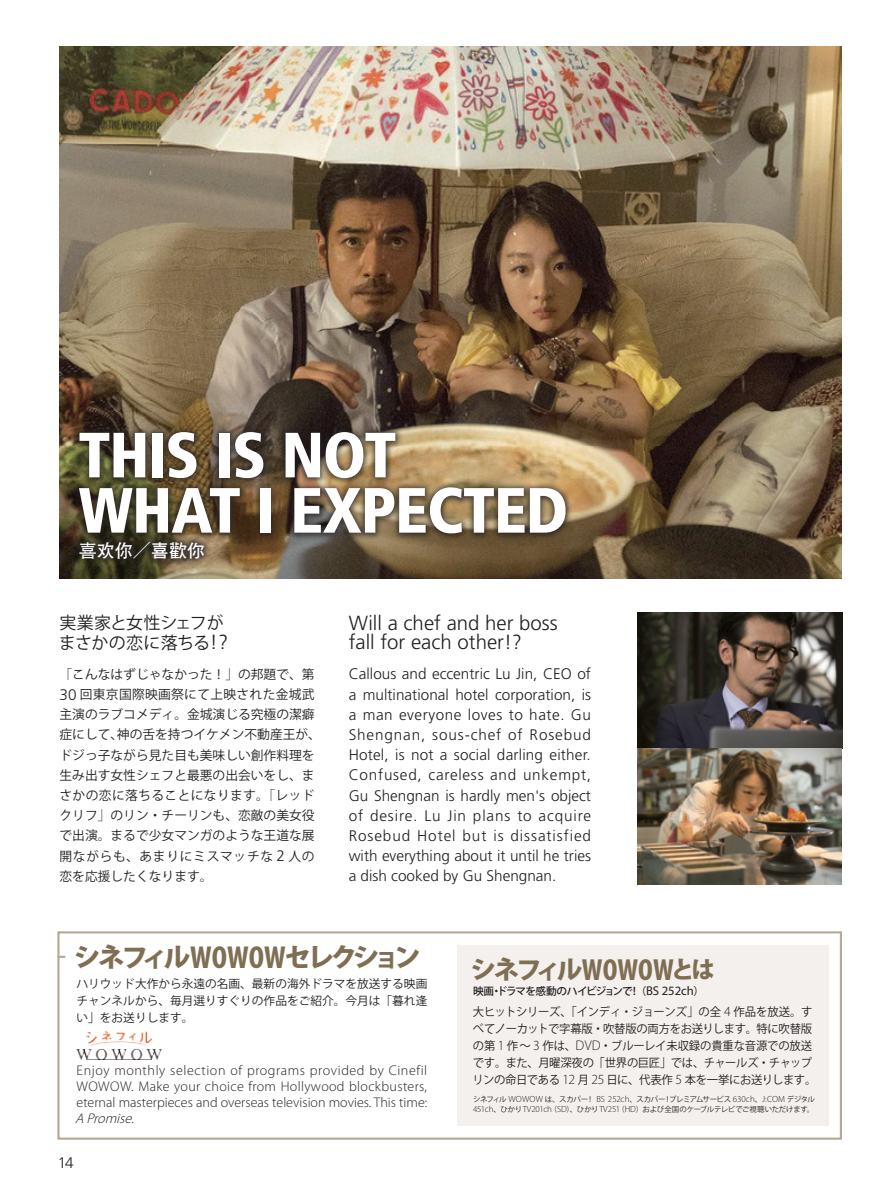
<style>
.page{position:relative;width:893px;height:1195px;background:#fff}
.page>*{position:absolute;margin:0;border:0;box-sizing:border-box;transform-origin:0 0}
.t1{font:900 condensed 63.75px "Frutiger LT Std";letter-spacing:-.02em;color:#fff}
.t2{font:800 26.55px "Koz Go Pro";letter-spacing:-.17em;color:#7f6e52}
.t3{font:800 25.5px "Koz Go Pro";letter-spacing:-.14em;color:#7f6e52}
.t4{font:300 20.4px "Frutiger LT Std";color:#231f20}
.t5{font:18px "DF Hei GB W7";color:#fff}
.t6{font:16.95px "Koz Go Pro";letter-spacing:-.01em;color:#231f20}
.本文_解説_Myriad_Pro{font:300 15.3px/20.2px "Frutiger LT Std";color:#231f20;text-align:justify}
.本文_解説_Myriad_Pro-2{font:300 14.1px/15.9px "Myriad Pro";color:#231f20;text-align:justify}
.t7{font:12.75px/20.2px "Koz Go Pro";color:#231f20}
.本文_解説_Myriad_Pro-3{font:11.7px/17px "Koz Go Pro";letter-spacing:-.015em;color:#231f20;text-align:justify}
.t8{font:500 10.65px "Koz Go Pro";letter-spacing:-.08em;color:#231f20}
.t9{font:7.5px/10.6px "Koz Go Pro";letter-spacing:-.045em;color:#231f20}
.s1{font-family:"Koz Go Pro"}
.s2{font-family:"DF Hei Std W7"}
.s3{font-family:"Frutiger LT Std";font-weight:300;font-size:20.4px}
.s4{font-family:"Shin Go Pro";font-weight:300;font-stretch:expanded}
.s5{font-family:"Frutiger LT Std";font-weight:300;font-size:15.3px}
.s6{font-family:"Myriad Pro";font-weight:700;font-stretch:condensed;font-size:31.95px}
.s7{font-family:"Shin Go Pro";font-weight:300}
.s8{font-style:italic}
.s9{font-family:"Myriad Pro";font-weight:700;font-stretch:condensed;font-size:30.6px}
.s10{font-size:23.4px}
.s11{font-family:"Myriad Pro";font-weight:400;font-size:12.75px}
.s12{font-family:"Myriad Pro";font-weight:300;font-size:14.1px}
.s13{font-family:"Myriad Pro";font-weight:300;font-size:9px}
</style>
<div class="page">
<div style="left:57px;top:931px;width:785px;height:209px;border:2px solid #b6a897"></div>
<svg style="left:57px;top:956px;width:8px;height:2px"></svg>
<div style="left:457px;top:945px;width:371px;height:181px;background:#f3f0ee"></div>
<img style="left:60px;top:47px;width:782px;height:531px">
<div style="left:70px;top:424px;width:501px;height:141px;background:#231f20;opacity:.75"></div>
<img style="left:77px;top:1031px;width:85px;height:29px">
<img style="left:638px;top:612px;width:204px;height:272px">
<p class="t1" style="left:78px;top:417px;width:319px">THIS IS NOT</p>
<p class="t1" style="left:79px;top:472px;width:491px">WHAT I EXPECTED</p>
<p class="t5" style="left:79px;top:540px;width:128px">喜欢你<span class="s1">／</span><span class="s2">喜歡你</span></p>
<p class="t6" style="left:60px;top:612px;width:166px">実業家と女性シェフが</p>
<p class="t6" style="left:59px;top:631px;width:171px">まさかの恋に落ちる<span class="s3">!?</span></p>
<p class="t4" style="left:349px;top:611px;width:211px">Will a chef and her boss</p>
<p class="t4" style="left:349px;top:631px;width:175px">fall for each other!?</p>
<p class="t7" style="left:60px;top:664px;width:263px"><span class="s4">「</span>こんなはずじゃなかった！<span class="s4">」</span>の邦題で、第<br><span class="s5">30</span> 回東京国際映画祭にて上映された金城武主演のラブコメディ。金城演じる究極の潔癖症にして、神の舌を持つイケメン不動産王が、ドジっ子ながら見た目も美味しい創作料理を生み出す女性シェフと最悪の出会いをし、まさかの恋に落ちることになります。<span class="s4">「</span>レッドクリフ<span class="s4">」</span>のリン・チーリンも、恋敵の美女役で出演。まるで少女マンガのような王道な展開ながらも、あまりにミスマッチな <span class="s5">2</span> 人の恋を応援したくなります。</p>
<p class="本文_解説_Myriad_Pro" style="left:349px;top:664px;width:244px">Callous and eccentric Lu Jin, CEO of a multinational hotel corporation, is a man everyone loves to hate. Gu Shengnan, sous-chef of Rosebud Hotel, is not a social darling either.<br>Confused, careless and unkempt, Gu Shengnan is hardly men's object of desire. Lu Jin plans to acquire Rosebud Hotel but is dissatisfied with everything about it until he tries a dish cooked by Gu Shengnan.</p>
<p class="t2" style="left:74px;top:940px;width:348px">シネフィル<span class="s6">WOWOW</span>セレクション</p>
<p class="本文_解説_Myriad_Pro-3" style="left:77px;top:976px;width:352px">ハリウッド大作から永遠の名画、最新の海外ドラマを放送する映画チャンネルから、毎月選りすぐりの作品をご紹介。今月は<span class="s7">「</span>暮れ逢い<span class="s7">」</span>をお送りします。</p>
<p class="本文_解説_Myriad_Pro-2" style="left:75px;top:1062px;width:354px">Enjoy monthly selection of programs provided by Cinefil WOWOW. Make your choice from Hollywood blockbusters, eternal masterpieces and overseas television movies. This time:<br><span class="s8">A Promise.</span></p>
<p class="本文_解説_Myriad_Pro" style="left:58px;top:1153px;width:17px">14</p>
<p class="t3" style="left:470px;top:953px;width:246px">シネフィル<span class="s9">WOWOW</span><span class="s10">とは</span></p>
<p class="t8" style="left:473px;top:984px;width:233px">映画・ドラマを感動のハイビジョンで！（<span class="s11">BS 252ch</span>）</p>
<p class="本文_解説_Myriad_Pro-3" style="left:472px;top:1003px;width:345px;text-align:left">大ヒットシリーズ、<span class="s7">「</span>インディ・ジョーンズ<span class="s7">」</span>の全 <span class="s12">4</span> 作品を放送。すべてノーカットで字幕版・吹替版の両方をお送りします。特に吹替版の第 <span class="s12">1</span> 作～ <span class="s12">3</span> 作は、<span class="s12">DVD</span>・ブルーレイ未収録の貴重な音源での放送です。また、月曜深夜の<span class="s7">「</span>世界の巨匠<span class="s7">」</span>では、チャールズ・チャップリンの命日である <span class="s12">12</span> 月 <span class="s12">25</span> 日に、代表作 <span class="s12">5</span> 本を一挙にお送りします。</p>
<p class="t9" style="left:473px;top:1094px;width:343px">シネフィル <span class="s13">WOWOW</span> は、スカパー！ <span class="s13">BS 252ch</span>、スカパー！プレミアムサービス <span class="s13">630ch</span>、<span class="s13">J:COM</span> デジタル<br><span class="s13">451ch</span>、ひかり<span class="s13">TV201ch</span>（<span class="s13">SD</span>）、ひかり<span class="s13">TV251</span>（<span class="s13">HD</span>）および全国のケーブルテレビでご視聴いただけます。</p>
</div>
